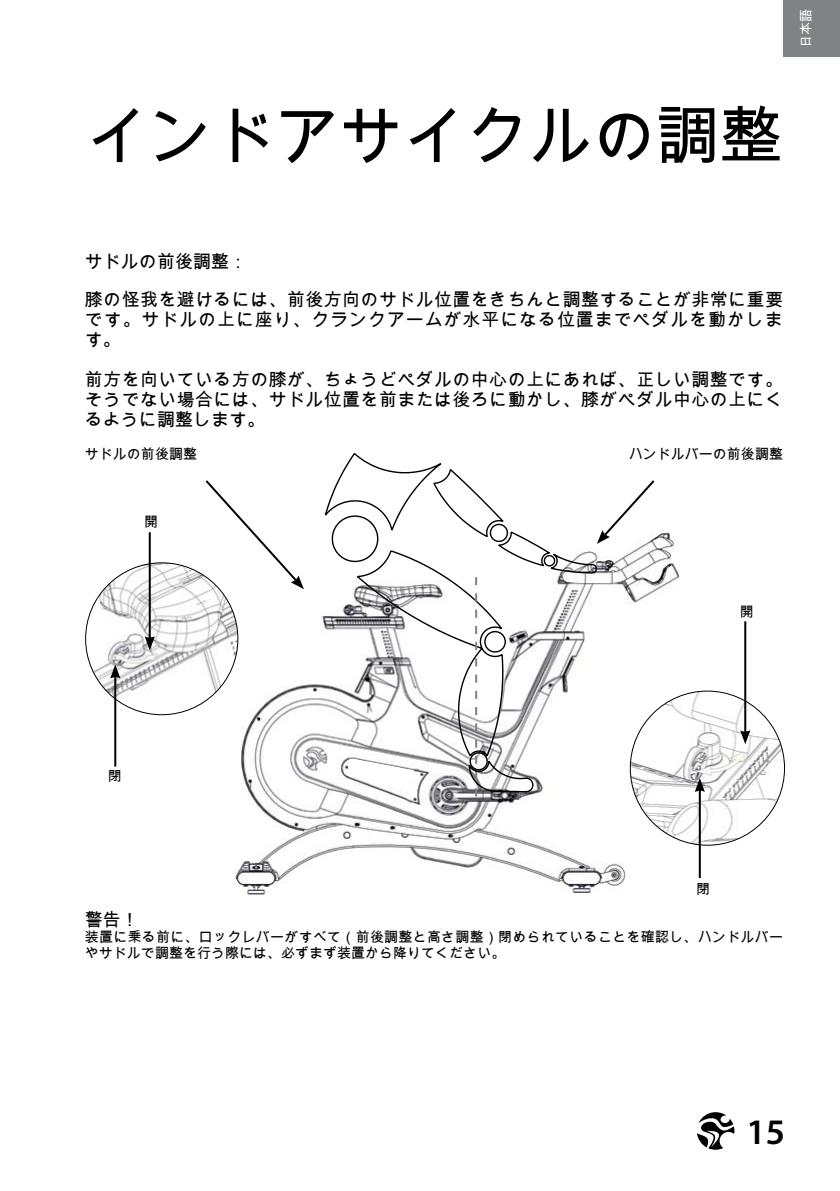
<style>
.page{position:relative;width:840px;height:1191px;background:#fff}
.page>*{position:absolute;margin:0;border:0;box-sizing:border-box;transform-origin:0 0}
.t1{font:64px "Arial Unicode MS";letter-spacing:-.01em;color:#000}
.t2{font:600 36px "Myriad Pro";color:#000}
.t3{font:18px/20px "Arial Unicode MS";letter-spacing:.02em;color:#000}
.t4{font:18px/20px "Arial Unicode MS";letter-spacing:.05em;color:#000}
.t5{font:14px/16px "Arial Unicode MS";color:#000}
.t6{font:13px "Arial Unicode MS";color:#fff}
</style>
<div class="page">
<svg style="left:697px;top:1112px;width:37px;height:37px"></svg>
<div style="left:782px;top:0;width:57px;height:57px;background:#808285"></div>
<img style="left:136px;top:532px;width:597px;height:363px">
<svg style="left:323px;top:453px;width:274px;height:340px"></svg>
<img style="left:630px;top:691px;width:154px;height:154px;border-radius:77px">
<img style="left:86px;top:563px;width:152px;height:151px;border-radius:76px">
<svg style="left:203px;top:480px;width:101px;height:109px"></svg>
<svg style="left:596px;top:478px;width:60px;height:66px"></svg>
<hr style="left:743px;top:621px;width:2px;height:112px;background:#000">
<svg style="left:739px;top:730px;width:11px;height:14px"></svg>
<hr style="left:149px;top:532px;width:2px;height:107px;background:#000">
<svg style="left:144px;top:636px;width:11px;height:14px"></svg>
<hr style="left:698px;top:789px;width:2px;height:89px;background:#000">
<svg style="left:694px;top:778px;width:10px;height:14px"></svg>
<hr style="left:114px;top:675px;width:2px;height:91px;background:#000">
<svg style="left:110px;top:664px;width:10px;height:14px"></svg>
<svg style="left:475px;top:577px;width:2px;height:219px"></svg>
<p class="t6" style="left:796px;top:48px;width:40px;rotate:-90deg">日本語</p>
<h1 class="t1" style="left:85px;top:90px;width:699px">インドアサイクルの調整</h1>
<p class="t3" style="left:85px;top:242px;width:699px;line-height:38px">サドルの前後調整：<br>膝の怪我を避けるには、前後方向のサドル位置をきちんと調整することが非常に重要</p>
<p class="t4" style="left:85px;top:309px;width:699px">です。サドルの上に座り、クランクアームが水平になる位置までペダルを動かします。</p>
<p class="t3" style="left:85px;top:369px;width:699px;text-align:justify">前方を向いている方の膝が、ちょうどペダルの中心の上にあれば、正しい調整です。そうでない場合には、サドル位置を前または後ろに動かし、膝がペダル中心の上にくるように調整します。</p>
<p class="t5" style="left:85px;top:446px;width:114px">サドルの前後調整</p>
<p class="t5" style="left:628px;top:446px;width:155px">ハンドルバーの前後調整</p>
<p class="t5" style="left:144px;top:514px;width:15px">開</p>
<p class="t5" style="left:739px;top:603px;width:15px">開</p>
<p class="t5" style="left:108px;top:768px;width:15px">閉</p>
<p class="t5" style="left:695px;top:880px;width:15px">閉</p>
<p class="t3" style="left:85px;top:909px;width:56px">警告！</p>
<p class="t5" style="left:85px;top:929px;width:699px">装置に乗る前に、ロックレバーがすべて（前後調整と高さ調整）閉められていることを確認し、ハンドルバーやサドルで調整を行う際には、必ずまず装置から降りてください。</p>
<h2 class="t2" style="left:746px;top:1109px;width:40px">15</h2>
</div>
